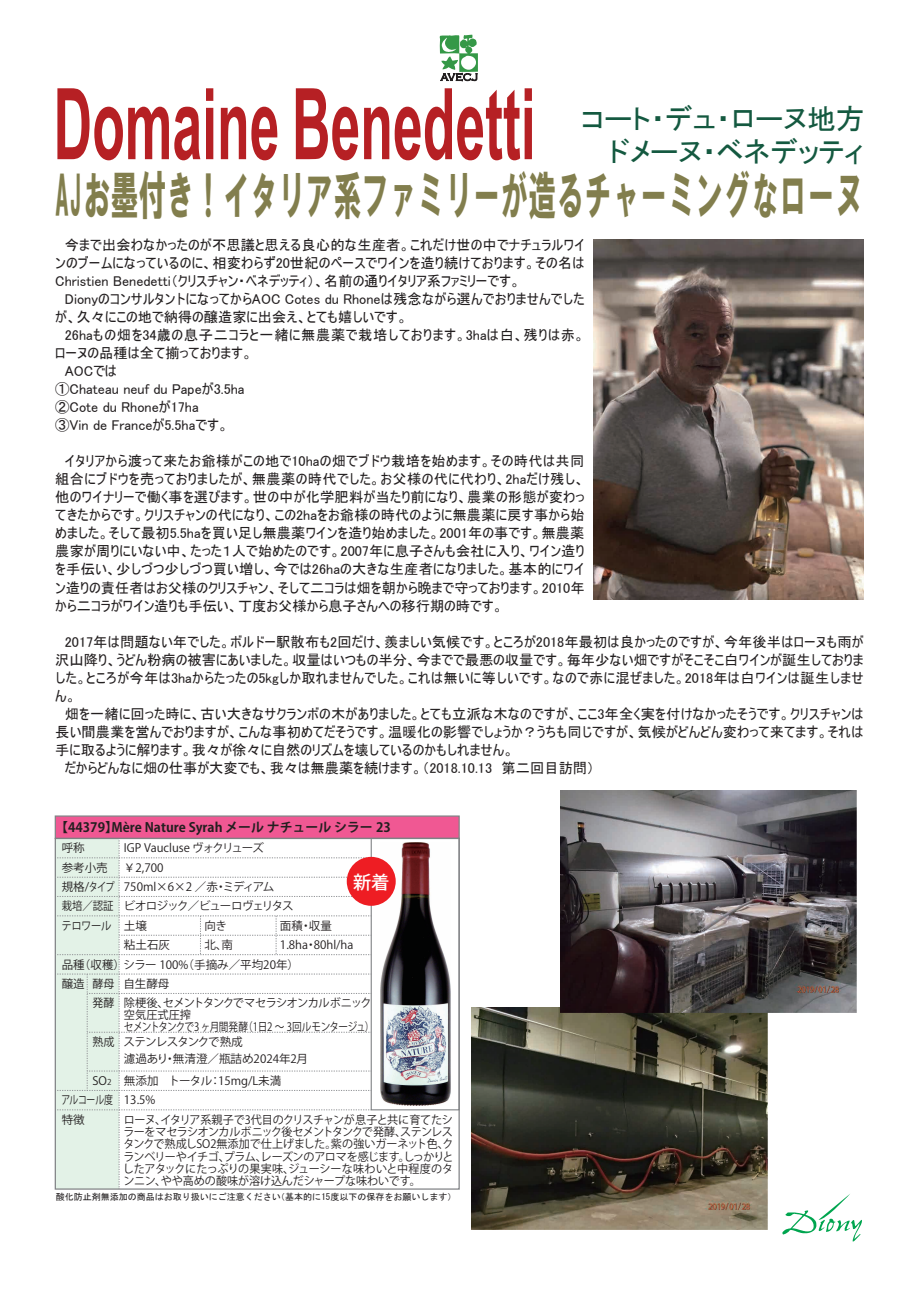
<style>
.page{position:relative;width:919px;height:1289px;background:#fff}
.page>*{position:absolute;margin:0;border:0;box-sizing:border-box;transform-origin:0 0}
.t1{font:700 99px "Arial";color:#b62024;scale:.54 1}
.t2{font:52.5px "HG Soei Kakugothic UB";color:#827e4d;scale:.53 1}
.t3{font:28.8px/32.8px "JK P Gothic";color:#145940;text-align:right}
.t4{font:500 18.15px "Koz Go Pro";color:#fff}
.t5{font:14.25px/18px "MS UI Gothic";color:#231f20}
.t6{font:700 12.9px "Koz Go Pro";color:#231f20}
.t7{font:11.55px/12.3px "Koz Go Pro";color:#231f20;text-align:justify;scale:.96 1}
.t8{font:11.55px/19.4px "Koz Go Pro";color:#231f20}
.t9{font:11.55px/19.4px "Koz Go Pro";letter-spacing:-.05em;color:#231f20}
.t10{font:11.55px/16.5px "Koz Go Pro";color:#231f20;scale:.95 1}
.t11{font:11.55px/19.5px "Koz Go Pro";letter-spacing:-.02em;color:#231f20;scale:.77 1}
.t12{font:11.55px "Koz Go Pro";color:#231f20;scale:.9 1}
.t13{font:9px "MS Gothic";color:#231f20}
.s1{font-size:8.1px}
</style>
<div class="page">
<svg style="left:782px;top:1194px;width:80px;height:47px"></svg>
<img style="left:471px;top:1007px;width:296px;height:222px">
<img style="left:560px;top:790px;width:296px;height:222px">
<div style="left:55px;top:815px;width:404px;height:24px;background:#f05893;border:1px solid #808285"></div>
<div style="left:370px;top:837px;width:89px;height:273px;border:1px solid #808285"></div>
<img style="left:380px;top:842px;width:70px;height:263px">
<div style="left:348px;top:857px;width:47px;height:47px;background:#ee1d23;border-radius:50%"></div>
<div style="left:347px;top:856px;width:48px;height:49px;border:2px solid #ee1d23;border-radius:50%"></div>
<svg style="left:439px;top:35px;width:39px;height:47px"></svg>
<img style="left:593px;top:240px;width:270px;height:360px">
<svg style="left:55px;top:838px;width:316px;height:351px"></svg>
<h1 class="t1" style="left:54px;top:55px;width:894px">Domaine Benedetti</h1>
<h3 class="t3" style="left:581px;top:102px;width:285px">コート・デュ・ローヌ地方ドメーヌ・ベネデッティ</h3>
<h2 class="t2" style="left:55px;top:169px;width:1524px">AJお墨付き！イタリア系ファミリーが造るチャーミングなローヌ</h2>
<p class="t5" style="left:55px;top:236px;width:531px">　今まで出会わなかったのが不思議と思える良心的な生産者。これだけ世の中でナチュラルワインのブームになっているのに、相変わらず20世紀のペースでワインを造り続けております。その名はChristien Benedetti（クリスチャン・ベネデッティ）、名前の通りイタリア系ファミリーです。<br>　DionyのコンサルタントになってからAOC Cotes du Rhoneは残念ながら選んでおりませんでしたが、久々にこの地で納得の醸造家に出会え、とても嬉しいです。<br>　26haもの畑を34歳の息子二コラと一緒に無農薬で栽培しております。3haは白、残りは赤。ローヌの品種は全て揃っております。<br>　AOCでは<br>①Chateau neuf du Papeが3.5ha<br>②Cote du Rhoneが17ha<br>③Vin de Franceが5.5haです。</p>
<p class="t5" style="left:55px;top:452px;width:531px;text-align:justify">　イタリアから渡って来たお爺様がこの地で10haの畑でブドウ栽培を始めます。その時代は共同組合にブドウを売っておりましたが、無農薬の時代でした。お父様の代に代わり、2haだけ残し、他のワイナリーで働く事を選びます。世の中が化学肥料が当たり前になり、農業の形態が変わってきたからです。クリスチャンの代になり、この2haをお爺様の時代のように無農薬に戻す事から始めました。そして最初5.5haを買い足し無農薬ワインを造り始めました。2001年の事です。無農薬農家が周りにいない中、たった１人で始めたのです。2007年に息子さんも会社に入り、ワイン造りを手伝い、少しづつ少しづつ買い増し、今では26haの大きな生産者になりました。基本的にワイン造りの責任者はお父様のクリスチャン、そして二コラは畑を朝から晩まで守っております。2010年から二コラがワイン造りも手伝い、丁度お父様から息子さんへの移行期の時です。</p>
<p class="t5" style="left:55px;top:632px;width:809px">　2017年は問題ない年でした。ボルドー駅散布も2回だけ、羨ましい気候です。ところが2018年最初は良かったのですが、今年後半はローヌも雨が沢山降り、うどん粉病の被害にあいました。収量はいつもの半分、今までで最悪の収量です。毎年少ない畑ですがそこそこ白ワインが誕生しておりました。ところが今年は3haからたったの5kgしか取れませんでした。これは無いに等しいです。なので赤に混ぜました。2018年は白ワインは誕生しません。<br>　畑を一緒に回った時に、古い大きなサクランボの木がありました。とても立派な木なのですが、ここ3年全く実を付けなかったそうです。クリスチャンは長い間農業を営んでおりますが、こんな事初めてだそうです。温暖化の影響でしょうか？うちも同じですが、気候がどんどん変わって来てます。それは手に取るように解ります。我々が徐々に自然のリズムを壊しているのかもしれません。<br>　だからどんなに畑の仕事が大変でも、我々は無農薬を続けます。（2018.10.13　第二回目訪問）</p>
<p class="t6" style="left:55px;top:819px;width:337px">【44379】Mère Nature Syrah メール ナチュール シラー 23</p>
<p class="t8" style="left:124px;top:838px;width:142px">IGP Vaucluse ヴォクリューズ￥2,700</p>
<p class="t8" style="left:62px;top:838px;width:48px">呼称<br>参考小売</p>
<p class="t4" style="left:353px;top:870px;width:38px">新着</p>
<p class="t9" style="left:124px;top:877px;width:171px">750ml×6×2 ／赤・ミディアム<br>ビオロジック／ビューロヴェリタス土壌<br>粘土石灰</p>
<p class="t8" style="left:62px;top:877px;width:54px">規格/タイプ栽培／認証</p>
<p class="t8" style="left:204px;top:916px;width:30px">向き北、南</p>
<p class="t8" style="left:280px;top:916px;width:75px">面積・収量<br>1.8ha・80hl/ha</p>
<p class="t12" style="left:61px;top:918px;width:57px">テロワール</p>
<p class="t8" style="left:62px;top:954px;width:239px">品種（収穫）シラー 100%（手摘み／平均20年）醸造</p>
<p class="t10" style="left:92px;top:975px;width:82px">酵母 自生酵母</p>
<p class="t9" style="left:124px;top:997px;width:252px;line-height:12px">除梗後、セメントタンクでマセラシオンカルボニック空気圧式圧搾<br>セメントタンクで3 ヶ月間発酵（1日2 ～ 3回ルモンタージュ）</p>
<p class="t10" style="left:124px;top:1033px;width:195px;text-indent:-31px">熟成 ステンレスタンクで熟成<br>濾過あり・無清澄／瓶詰め2024年2月</p>
<p class="t10" style="left:92px;top:995px;width:25px">発酵</p>
<p class="t8" style="left:92px;top:1071px;width:20px">SO<span class="s1">2</span></p>
<p class="t11" style="left:61px;top:1090px;width:69px">アルコール度特徴</p>
<p class="t8" style="left:124px;top:1071px;width:159px">無添加　トータル：15mg/L未満<br>13.5%</p>
<p class="t7" style="left:123px;top:1113px;width:346px">ローヌ、イタリア系親子で3代目のクリスチャンが息子と共に育てたシラーをマセラシオンカルボニック後セメントタンクで発酵、ステンレスタンクで熟成しSO2無添加で仕上げました。紫の強いガーネット色、クランベリーやイチゴ、プラム、レーズンのアロマを感じます。しっかりとしたアタックにたっぷりの果実味、ジューシーな味わいと中程度のタンニン、やや高めの酸味が溶け込んだシャープな味わいです。</p>
<p class="t13" style="left:56px;top:1192px;width:402px">酸化防止剤無添加の商品はお取り扱いにご注意ください（基本的に15度以下の保存をお願いします）</p>
</div>
